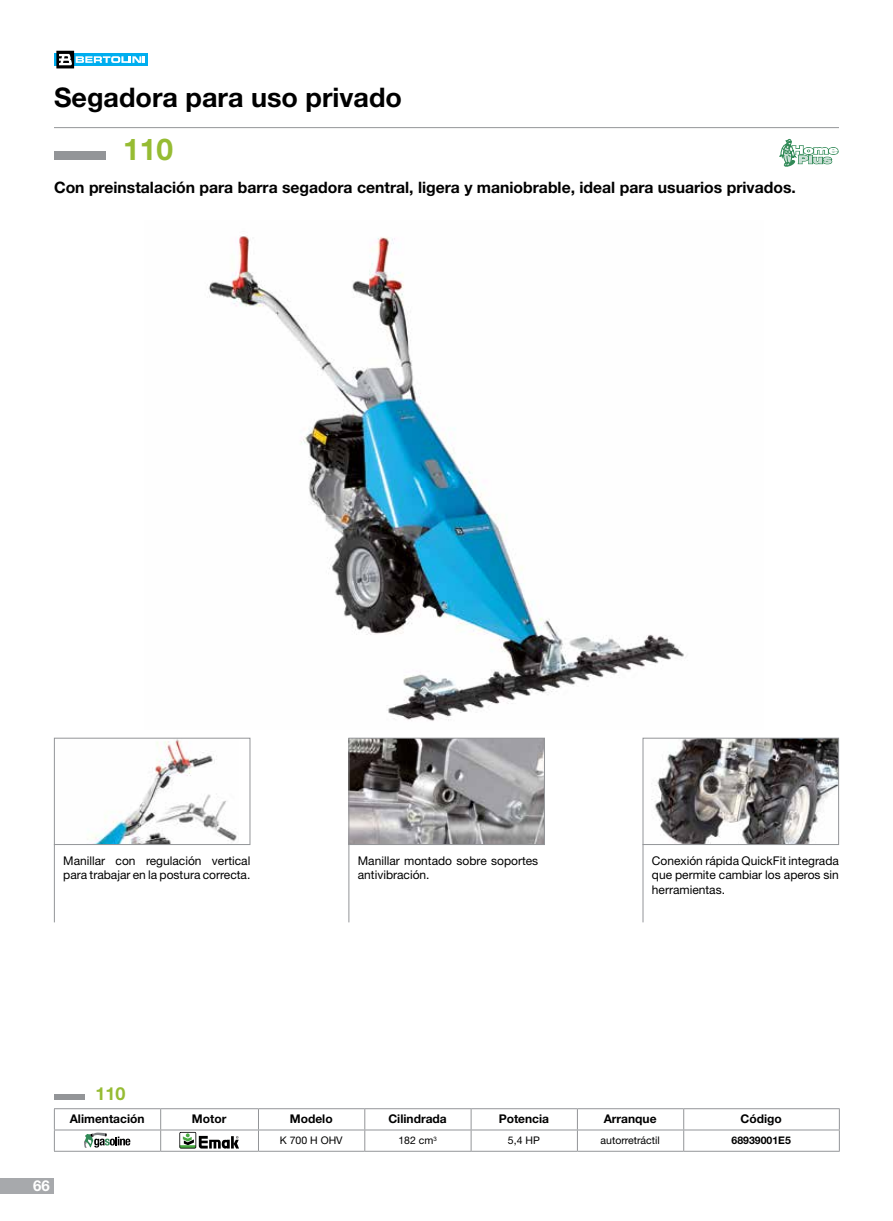
<style>
.page{position:relative;width:893px;height:1221px;background:#fff}
.page>*{position:absolute;margin:0;border:0;box-sizing:border-box;transform-origin:0 0}
.t1{font:700 30px "Helvetica Neue LT Std";color:#96bc33}
.t2{font:700 27px "Helvetica Neue LT Std";color:#000}
.t3{font:700 18px "Helvetica Neue LT Std";color:#96bc33}
.t4{font:700 15.75px "Helvetica Neue LT Std";color:#000}
.t5{font:700 15px "Helvetica Neue LT Std";color:#fff}
.t6{font:12px/14.4px "Helvetica Neue LT Std";color:#000}
.t7{font:700 12px "Helvetica Neue LT Std";color:#000}
.t8{font:10.5px "Helvetica Neue LT Std";color:#000}
.t9{font:700 10.5px "Helvetica Neue LT Std";color:#000}
</style>
<div class="page">
<div style="left:0;top:1178px;width:53px;height:15px;background:#a7a9ac"></div>
<svg style="left:54px;top:53px;width:94px;height:13px"></svg>
<svg style="left:59px;top:53px;width:13px;height:13px"></svg>
<div style="left:57px;top:51px;width:17px;height:17px;border:1px solid #000"></div>
<svg style="left:59px;top:54px;width:86px;height:11px"></svg>
<hr style="left:54px;top:127px;width:785px;height:1px;background:#939598">
<img style="left:208px;top:236px;width:478px;height:485px">
<img style="left:91px;top:739px;width:146px;height:103px">
<div style="left:54px;top:737px;width:196px;height:107px;border:1px solid #939598"></div>
<img style="left:350px;top:739px;width:193px;height:103px">
<div style="left:348px;top:737px;width:197px;height:107px;border:1px solid #939598"></div>
<img style="left:651px;top:739px;width:186px;height:103px">
<div style="left:643px;top:737px;width:196px;height:107px;border:1px solid #939598"></div>
<hr style="left:54px;top:844px;width:1px;height:78px;background:#939598">
<div style="left:54px;top:151px;width:51px;height:9px;background:#939598"></div>
<hr style="left:348px;top:844px;width:1px;height:78px;background:#939598">
<hr style="left:643px;top:844px;width:1px;height:78px;background:#939598">
<svg style="left:779px;top:139px;width:60px;height:28px"></svg>
<div style="left:54px;top:1094px;width:31px;height:5px;background:#939598"></div>
<svg style="left:84px;top:1132px;width:46px;height:15px"></svg>
<svg style="left:179px;top:1131px;width:60px;height:17px"></svg>
<hr style="left:54px;top:1108px;width:107px;height:1px;background:#939598">
<hr style="left:161px;top:1108px;width:97px;height:1px;background:#939598">
<hr style="left:258px;top:1108px;width:107px;height:1px;background:#939598">
<hr style="left:365px;top:1108px;width:106px;height:1px;background:#939598">
<hr style="left:471px;top:1108px;width:106px;height:1px;background:#939598">
<hr style="left:577px;top:1108px;width:107px;height:1px;background:#939598">
<hr style="left:684px;top:1108px;width:156px;height:1px;background:#939598">
<svg style="left:160px;top:1108px;width:1px;height:42px"></svg>
<svg style="left:258px;top:1108px;width:1px;height:42px"></svg>
<svg style="left:364px;top:1108px;width:1px;height:42px"></svg>
<svg style="left:471px;top:1108px;width:1px;height:42px"></svg>
<svg style="left:577px;top:1108px;width:1px;height:42px"></svg>
<svg style="left:683px;top:1108px;width:1px;height:42px"></svg>
<hr style="left:54px;top:1150px;width:107px;height:1px;background:#939598">
<hr style="left:161px;top:1150px;width:97px;height:1px;background:#939598">
<hr style="left:258px;top:1150px;width:107px;height:1px;background:#939598">
<hr style="left:365px;top:1150px;width:106px;height:1px;background:#939598">
<hr style="left:471px;top:1150px;width:106px;height:1px;background:#939598">
<hr style="left:577px;top:1150px;width:107px;height:1px;background:#939598">
<hr style="left:684px;top:1150px;width:156px;height:1px;background:#939598">
<svg style="left:54px;top:1108px;width:1px;height:42px"></svg>
<svg style="left:839px;top:1108px;width:1px;height:42px"></svg>
<hr style="left:54px;top:1129px;width:107px;height:1px;background:#939598">
<hr style="left:161px;top:1129px;width:97px;height:1px;background:#939598">
<hr style="left:258px;top:1129px;width:107px;height:1px;background:#939598">
<hr style="left:365px;top:1129px;width:106px;height:1px;background:#939598">
<hr style="left:471px;top:1129px;width:106px;height:1px;background:#939598">
<hr style="left:577px;top:1129px;width:107px;height:1px;background:#939598">
<hr style="left:684px;top:1129px;width:156px;height:1px;background:#939598">
<h2 class="t2" style="left:54px;top:81px;width:350px">Segadora para uso privado</h2>
<h1 class="t1" style="left:123px;top:130px;width:52px">110</h1>
<h3 class="t4" style="left:54px;top:177px;width:743px">Con preinstalación para barra segadora central, ligera y maniobrable, ideal para usuarios privados.</h3>
<p class="t6" style="left:63px;top:853px;width:189px">Manillar con regulación vertical para trabajar en la postura correcta.</p>
<p class="t6" style="left:358px;top:853px;width:182px">Manillar montado sobre soportes antivibración.</p>
<p class="t6" style="left:652px;top:853px;width:189px;text-align:justify">Conexión rápida QuickFit integrada que permite cambiar los aperos sin herramientas.</p>
<p class="t5" style="left:33px;top:1176px;width:18px">66</p>
<h3 class="t3" style="left:95px;top:1082px;width:32px">110</h3>
<p class="t7" style="left:70px;top:1111px;width:76px">Alimentación</p>
<p class="t7" style="left:192px;top:1111px;width:36px">Motor</p>
<p class="t7" style="left:290px;top:1111px;width:44px">Modelo</p>
<p class="t7" style="left:388px;top:1111px;width:60px">Cilindrada</p>
<p class="t7" style="left:499px;top:1111px;width:52px">Potencia</p>
<p class="t7" style="left:604px;top:1111px;width:54px">Arranque</p>
<p class="t7" style="left:740px;top:1111px;width:43px">Código</p>
<p class="t8" style="left:280px;top:1133px;width:64px">K 700 H OHV</p>
<p class="t8" style="left:398px;top:1133px;width:40px">182 cm<sup>3</sup></p>
<p class="t8" style="left:508px;top:1133px;width:33px">5,4 HP</p>
<p class="t8" style="left:600px;top:1133px;width:61px">autorretráctil</p>
<p class="t9" style="left:731px;top:1133px;width:61px">68939001E5</p>
</div>
